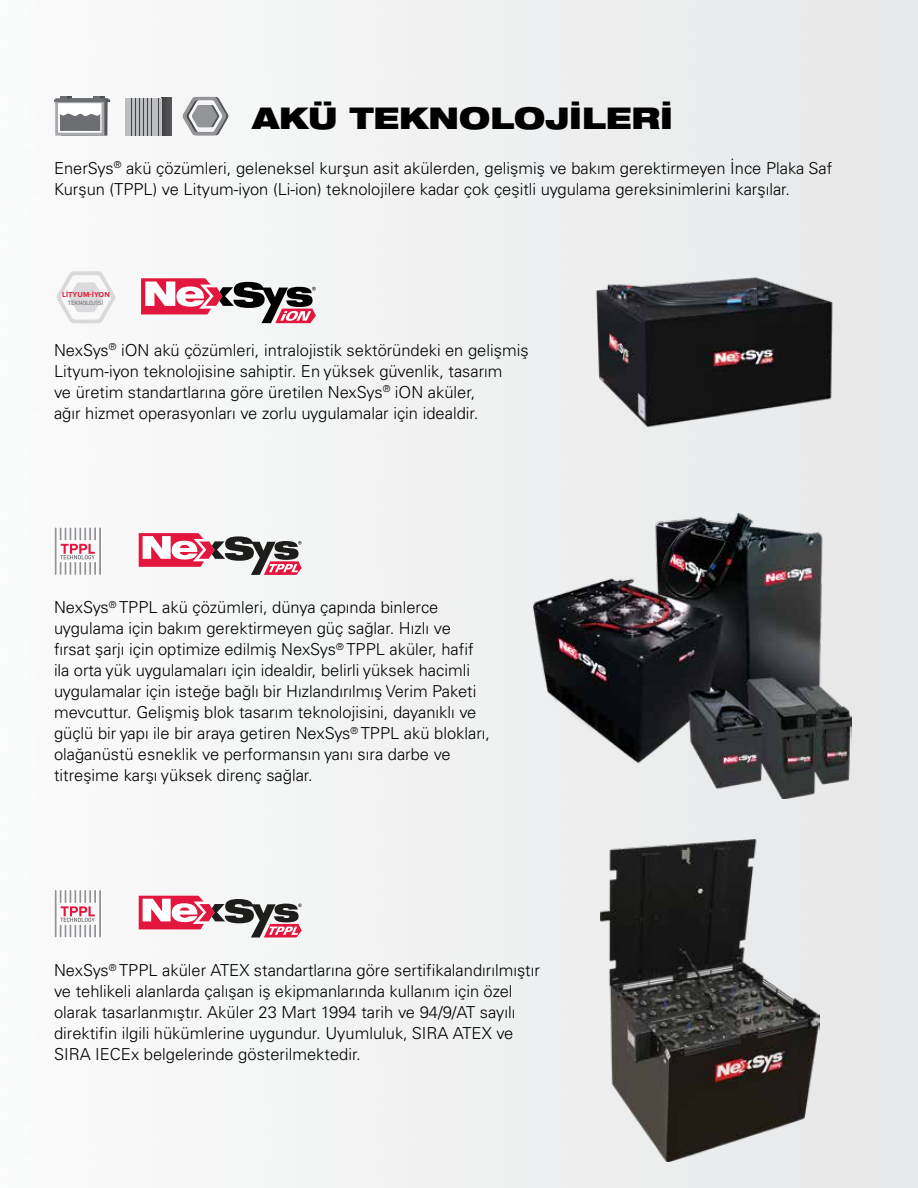
<style>
.page{position:relative;width:918px;height:1188px;background:#fff}
.page>*{position:absolute;margin:0;border:0;box-sizing:border-box;transform-origin:0 0}
.t1{font:900 expanded 30px "Helvetica Neue LT Pro";color:#000}
.t2{font:300 16.5px/21px "Univers LT Pro 45";color:#000}
.t3{font:700 7.5px "Proxima Nova";letter-spacing:.01em;color:#dd1e35}
.t4{font:600 6.3px "DIN2014";letter-spacing:-.01em;color:#808285}
</style>
<div class="page">
<img style="left:60px;top:0;width:858px;height:1188px">
<img style="left:585px;top:264px;width:249px;height:170px">
<svg style="left:183px;top:97px;width:46px;height:38px"></svg>
<svg style="left:127px;top:98px;width:33px;height:37px"></svg>
<div style="left:162px;top:98px;width:10px;height:37px;background:#4c4d4f"></div>
<hr style="left:125px;top:98px;width:2px;height:37px;background:#bcbec0">
<hr style="left:129px;top:98px;width:2px;height:37px;background:#bcbec0">
<hr style="left:133px;top:98px;width:2px;height:37px;background:#bcbec0">
<hr style="left:137px;top:98px;width:2px;height:37px;background:#bcbec0">
<hr style="left:140px;top:98px;width:3px;height:37px;background:#bcbec0">
<hr style="left:144px;top:98px;width:2px;height:37px;background:#bcbec0">
<hr style="left:148px;top:98px;width:2px;height:37px;background:#bcbec0">
<hr style="left:152px;top:98px;width:2px;height:37px;background:#bcbec0">
<hr style="left:156px;top:98px;width:2px;height:37px;background:#bcbec0">
<hr style="left:160px;top:98px;width:2px;height:37px;background:#bcbec0">
<svg style="left:54px;top:96px;width:56px;height:40px"></svg>
<div style="left:54px;top:527px;width:3px;height:48px;background:#919396;border:1px solid #fff"></div>
<div style="left:59px;top:527px;width:3px;height:14px;background:#919396;border:1px solid #fff"></div>
<div style="left:64px;top:527px;width:3px;height:14px;background:#919396;border:1px solid #fff"></div>
<div style="left:69px;top:527px;width:3px;height:14px;background:#919396;border:1px solid #fff"></div>
<div style="left:74px;top:527px;width:3px;height:14px;background:#919396;border:1px solid #fff"></div>
<div style="left:79px;top:527px;width:3px;height:14px;background:#919396;border:1px solid #fff"></div>
<div style="left:84px;top:527px;width:3px;height:14px;background:#919396;border:1px solid #fff"></div>
<div style="left:89px;top:527px;width:3px;height:14px;background:#919396;border:1px solid #fff"></div>
<div style="left:94px;top:527px;width:3px;height:14px;background:#919396;border:1px solid #fff"></div>
<svg style="left:98px;top:527px;width:4px;height:48px"></svg>
<div style="left:59px;top:561px;width:3px;height:15px;background:#919396;border:1px solid #fff"></div>
<div style="left:64px;top:561px;width:3px;height:15px;background:#919396;border:1px solid #fff"></div>
<div style="left:69px;top:561px;width:3px;height:15px;background:#919396;border:1px solid #fff"></div>
<div style="left:74px;top:561px;width:3px;height:15px;background:#919396;border:1px solid #fff"></div>
<div style="left:79px;top:561px;width:3px;height:15px;background:#919396;border:1px solid #fff"></div>
<div style="left:84px;top:561px;width:3px;height:15px;background:#919396;border:1px solid #fff"></div>
<div style="left:89px;top:561px;width:3px;height:15px;background:#919396;border:1px solid #fff"></div>
<div style="left:94px;top:561px;width:3px;height:15px;background:#919396;border:1px solid #fff"></div>
<svg style="left:60px;top:544px;width:35px;height:15px"></svg>
<svg style="left:139px;top:533px;width:163px;height:42px"></svg>
<div style="left:54px;top:889px;width:3px;height:49px;background:#919396;border:1px solid #fff"></div>
<div style="left:59px;top:889px;width:3px;height:15px;background:#919396;border:1px solid #fff"></div>
<div style="left:64px;top:889px;width:3px;height:15px;background:#919396;border:1px solid #fff"></div>
<div style="left:69px;top:889px;width:3px;height:15px;background:#919396;border:1px solid #fff"></div>
<div style="left:74px;top:889px;width:3px;height:15px;background:#919396;border:1px solid #fff"></div>
<div style="left:79px;top:889px;width:3px;height:15px;background:#919396;border:1px solid #fff"></div>
<div style="left:84px;top:889px;width:3px;height:15px;background:#919396;border:1px solid #fff"></div>
<div style="left:89px;top:889px;width:3px;height:15px;background:#919396;border:1px solid #fff"></div>
<div style="left:94px;top:889px;width:3px;height:15px;background:#919396;border:1px solid #fff"></div>
<svg style="left:98px;top:889px;width:4px;height:49px"></svg>
<div style="left:59px;top:924px;width:3px;height:14px;background:#919396;border:1px solid #fff"></div>
<div style="left:64px;top:924px;width:3px;height:14px;background:#919396;border:1px solid #fff"></div>
<div style="left:69px;top:924px;width:3px;height:14px;background:#919396;border:1px solid #fff"></div>
<div style="left:74px;top:924px;width:3px;height:14px;background:#919396;border:1px solid #fff"></div>
<div style="left:79px;top:924px;width:3px;height:14px;background:#919396;border:1px solid #fff"></div>
<div style="left:84px;top:924px;width:3px;height:14px;background:#919396;border:1px solid #fff"></div>
<div style="left:89px;top:924px;width:3px;height:14px;background:#919396;border:1px solid #fff"></div>
<div style="left:94px;top:924px;width:3px;height:14px;background:#919396;border:1px solid #fff"></div>
<svg style="left:60px;top:906px;width:35px;height:16px"></svg>
<svg style="left:139px;top:896px;width:163px;height:41px"></svg>
<svg style="left:141px;top:278px;width:175px;height:45px"></svg>
<svg style="left:56px;top:271px;width:60px;height:53px"></svg>
<img style="left:600px;top:840px;width:219px;height:322px">
<img style="left:534px;top:513px;width:317px;height:286px">
<h1 class="t1" style="left:253px;top:99px;width:422px">AKÜ TEKNOLOJİLERİ</h1>
<p class="t2" style="left:54px;top:158px;width:780px">EnerSys<sup>®</sup> akü çözümleri, geleneksel kurşun asit akülerden, gelişmiş ve bakım gerektirmeyen İnce Plaka Saf<br>Kurşun (TPPL) ve Lityum-iyon (Li-ion) teknolojilere kadar çok çeşitli uygulama gereksinimlerini karşılar.</p>
<p class="t3" style="left:62px;top:289px;width:49px">LİTYUM-İYON</p>
<p class="t4" style="left:68px;top:298px;width:37px">TEKNOLOJİSİ</p>
<p class="t2" style="left:54px;top:339px;width:476px">NexSys<sup>®</sup> iON akü çözümleri, intralojistik sektöründeki en gelişmiş Lityum-iyon teknolojisine sahiptir. En yüksek güvenlik, tasarım<br>ve üretim standartlarına göre üretilen NexSys<sup>®</sup> iON aküler,<br>ağır hizmet operasyonları ve zorlu uygulamalar için idealdir.</p>
<p class="t2" style="left:54px;top:597px;width:438px">NexSys<sup>®</sup> TPPL akü çözümleri, dünya çapında binlerce uygulama için bakım gerektirmeyen güç sağlar. Hızlı ve fırsat şarjı için optimize edilmiş NexSys<sup>®</sup> TPPL aküler, hafif ila orta yük uygulamaları için idealdir, belirli yüksek hacimli uygulamalar için isteğe bağlı bir Hızlandırılmış Verim Paketi mevcuttur. Gelişmiş blok tasarım teknolojisini, dayanıklı ve güçlü bir yapı ile bir araya getiren NexSys<sup>®</sup> TPPL akü blokları, olağanüstü esneklik ve performansın yanı sıra darbe ve titreşime karşı yüksek direnç sağlar.</p>
<p class="t2" style="left:54px;top:960px;width:487px">NexSys<sup>®</sup> TPPL aküler ATEX standartlarına göre sertifikalandırılmıştır ve tehlikeli alanlarda çalışan iş ekipmanlarında kullanım için özel olarak tasarlanmıştır. Aküler 23 Mart 1994 tarih ve 94/9/AT sayılı direktifin ilgili hükümlerine uygundur. Uyumluluk, SIRA ATEX ve SIRA IECEx belgelerinde gösterilmektedir.</p>
</div>
